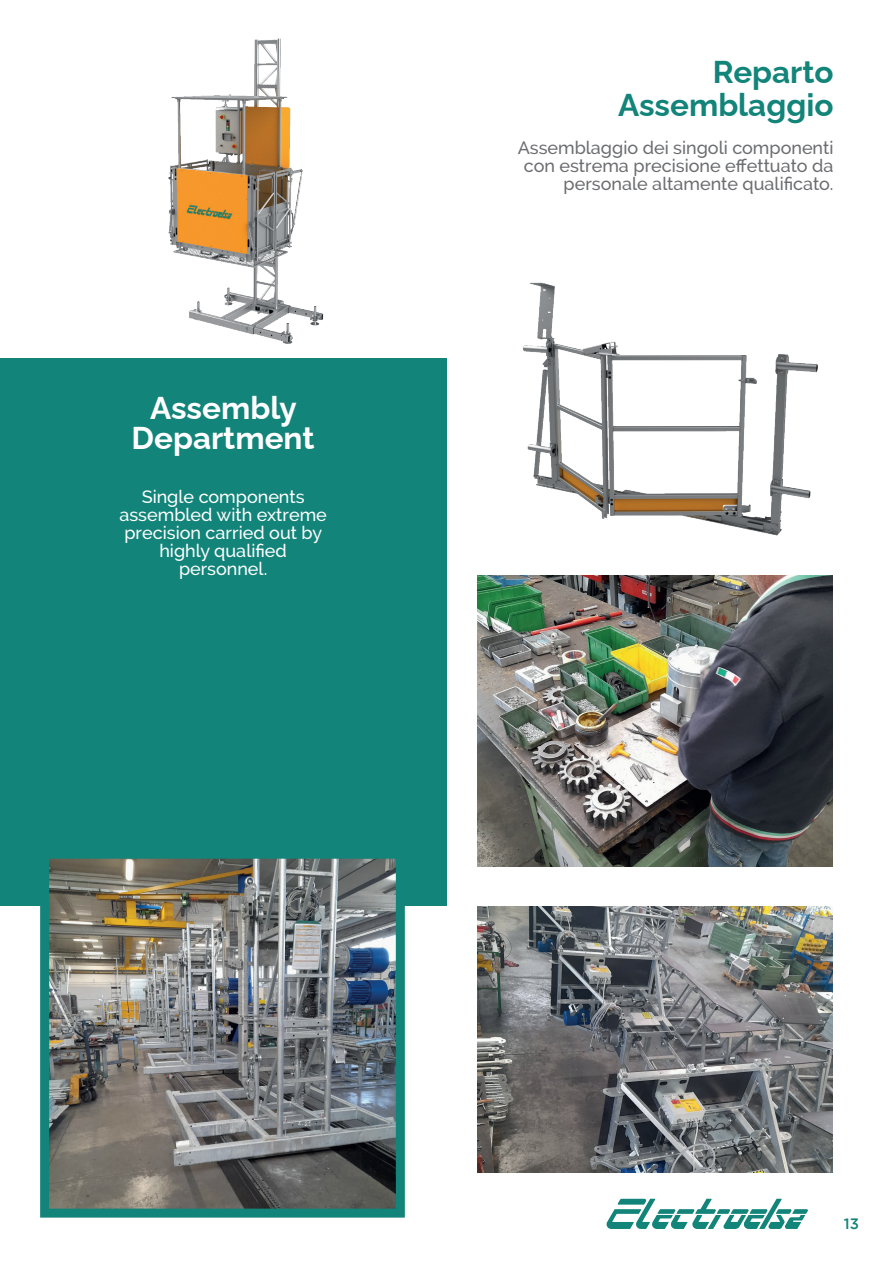
<style>
.page{position:relative;width:893px;height:1263px;background:#fff}
.page>*{position:absolute;margin:0;border:0;box-sizing:border-box;transform-origin:0 0}
.t1{font:100 31.5px/33px "Raleway";color:#128479;text-align:right}
.t2{font:100 31.5px/30px "Raleway";color:#fff;text-align:center}
.t3{font:500 18px/18px "Raleway";color:#6c6d70;text-align:right}
.t4{font:500 18px/18px "Raleway";color:#fff;text-align:center}
.t5{font:500 15px "Gotham";color:#128479}
</style>
<div class="page">
<svg style="left:606px;top:1199px;width:202px;height:30px"></svg>
<div style="left:0;top:357px;width:446px;height:548px;background:#128479"></div>
<img style="left:477px;top:906px;width:356px;height:267px">
<img style="left:477px;top:575px;width:356px;height:292px">
<img style="left:50px;top:860px;width:345px;height:347px">
<div style="left:40px;top:850px;width:365px;height:367px;border:9px solid #128479"></div>
<img style="left:168px;top:38px;width:156px;height:306px">
<img style="left:523px;top:282px;width:295px;height:254px">
<h1 class="t2" style="left:132px;top:390px;width:184px">Assembly<br>Department</h1>
<p class="t4" style="left:119px;top:488px;width:209px">Single components assembled with extreme precision carried out by highly qualified personnel.</p>
<h1 class="t1" style="left:618px;top:52px;width:217px">Reparto<br>Assemblaggio</h1>
<p class="t3" style="left:518px;top:139px;width:317px">Assemblaggio dei singoli componenti con estrema precisione effettuato da personale altamente qualificato.</p>
<p class="t5" style="left:844px;top:1215px;width:17px">13</p>
</div>
